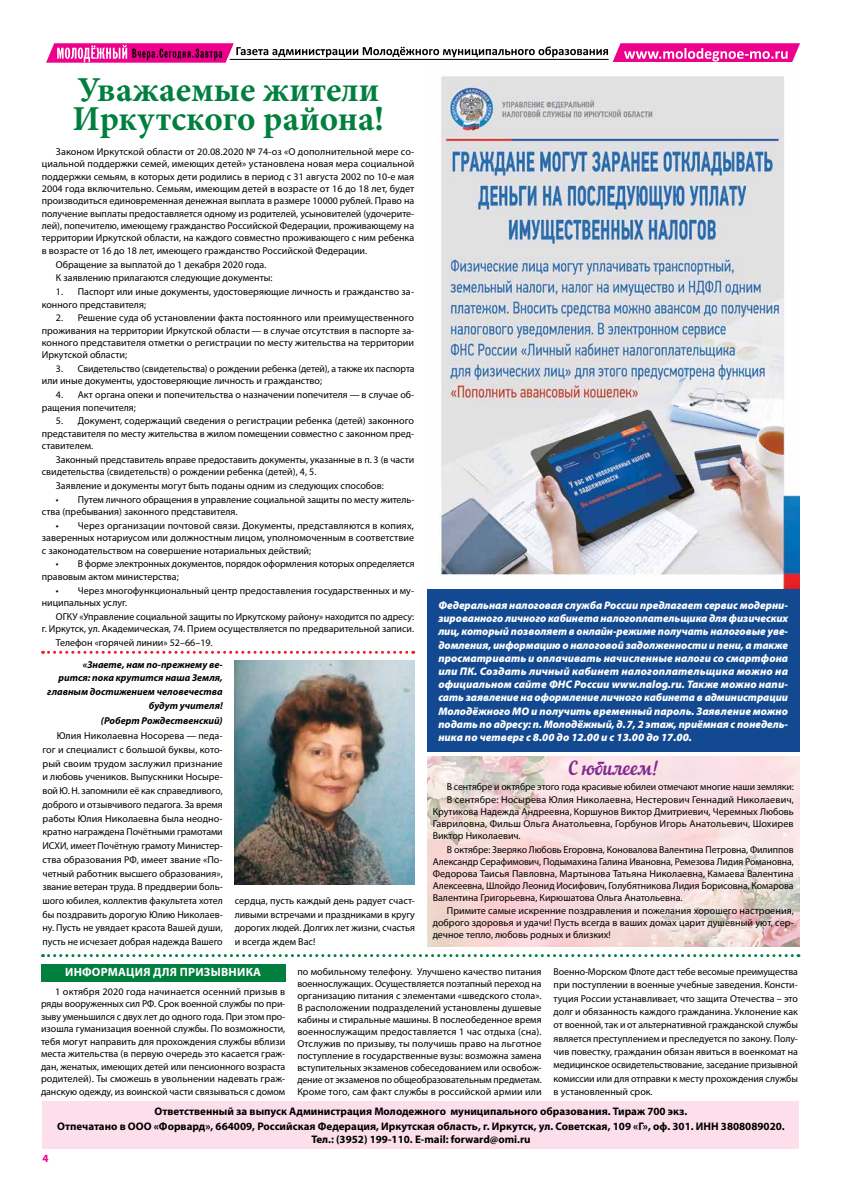
<style>
.page{position:relative;width:842px;height:1191px;background:#fff}
.page>*{position:absolute;margin:0;border:0;box-sizing:border-box;transform-origin:0 0}
.t1{font:700 35px/29.3px "Minion Pro";color:#007f3e}
.t2{font:19px "Nautilus Pompilius";color:#812990}
.t3{font:700 12px "Myriad Pro";letter-spacing:.02em;color:#fff}
.t4{font:italic 900 11px/13.2px "Myriad Pro";color:#fff;text-align:justify}
.t5{font:700 11px/14.6px "Myriad Pro";color:#000;text-align:center}
.t6{font:700 11px "Myriad Pro";color:#ec008c}
.t7{font:10px/12.4px "Myriad Pro";color:#000;text-align:justify}
.t8{font:italic 700 10px/13.7px "Myriad Pro";color:#000;text-align:right}
</style>
<div class="page">
<hr style="left:230px;top:59px;width:379px;height:1px;background:#000">
<div style="left:50px;top:43px;width:180px;height:20px;background:#ec008c"></div>
<div style="left:616px;top:43px;width:180px;height:20px;background:#ec008c"></div>
<svg style="left:57px;top:45px;width:165px;height:17px"></svg>
<svg style="left:624px;top:48px;width:163px;height:13px"></svg>
<svg style="left:236px;top:46px;width:372px;height:11px"></svg>
<img style="left:439px;top:76px;width:360px;height:513px">
<div style="left:427px;top:589px;width:372px;height:163px;background:#124990"></div>
<div style="left:43px;top:1101px;width:756px;height:47px;background:#fcdfeb"></div>
<img style="left:427px;top:756px;width:372px;height:190px">
<svg style="left:43px;top:651px;width:371px;height:3px"></svg>
<img style="left:235px;top:660px;width:180px;height:224px">
<div style="left:41px;top:964px;width:244px;height:18px;background:#007f3e"></div>
<svg style="left:43px;top:954px;width:756px;height:3px"></svg>
<h1 class="t1" style="left:72px;top:75px;width:313px">Уважаемые жители<br>Иркутского района!</h1>
<p class="t7" style="left:42px;top:145px;width:374px;text-indent:14px">Законом Иркутской области от 20.08.2020 № 74‑оз «О дополнительной мере со&shy;циальной поддержки семей, имеющих детей» установлена новая мера социальной поддержки семьям, в которых дети родились в период с 31 августа 2002 по 10‑е мая 2004 года включительно. Семьям, имеющим детей в возрасте от 16 до 18 лет, будет производиться единовременная денежная выплата в размере 10000 рублей. Право на получение выплаты предоставляется одному из родителей, усыновителей (удочерите&shy;лей), попечителю, имеющему гражданство Российской Федерации, проживающему на территории Иркутской области, на каждого совместно проживающего с ним ребенка в возрасте от 16 до 18 лет, имеющего гражданство Российской Федерации.</p>
<p class="t7" style="left:56px;top:257px;width:218px;line-height:13.8px">Обращение за выплатой до 1 декабря 2020 года.<br>К заявлению прилагаются следующие документы:</p>
<p class="t7" style="left:42px;top:285px;width:374px;text-indent:14px">1. Паспорт или иные документы, удостоверяющие личность и гражданство за&shy;конного представителя;</p>
<p class="t7" style="left:42px;top:311px;width:374px;text-indent:14px">2. Решение суда об установлении факта постоянного или преимущественного проживания на территории Иркутской области — в случае отсутствия в паспорте за&shy;конного представителя отметки о регистрации по месту жительства на территории Иркутской области;</p>
<p class="t7" style="left:42px;top:362px;width:374px;text-indent:14px">3. Свидетельство (свидетельства) о рождении ребенка (детей), а также их паспорта или иные документы, удостоверяющие личность и гражданство;</p>
<p class="t7" style="left:42px;top:388px;width:374px;text-indent:14px">4. Акт органа опеки и попечительства о назначении попечителя — в случае об&shy;ращения попечителя;</p>
<p class="t7" style="left:42px;top:415px;width:374px;text-indent:14px">5. Документ, содержащий сведения о регистрации ребенка (детей) законного представителя по месту жительства в жилом помещении совместно с законном пред&shy;ставителем.</p>
<p class="t7" style="left:42px;top:453px;width:374px;text-indent:14px">Законный представитель вправе предоставить документы, указанные в п. 3 (в части свидетельства (свидетельств) о рождении ребенка (детей), 4, 5.</p>
<p class="t7" style="left:56px;top:479px;width:329px">Заявление и документы могут быть поданы одним из следующих способов:</p>
<p class="t7" style="left:42px;top:493px;width:374px;text-indent:14px">• Путем личного обращения в управление социальной защиты по месту житель&shy;ства (пребывания) законного представителя.</p>
<p class="t7" style="left:42px;top:519px;width:374px;text-indent:14px">• Через организации почтовой связи. Документы, представляются в копиях, заверенных нотариусом или должностным лицом, уполномоченным в соответствие с законодательством на совершение нотариальных действий;</p>
<p class="t7" style="left:42px;top:557px;width:374px;text-indent:14px">• В форме электронных документов, порядок оформления которых определяется правовым актом министерства;</p>
<p class="t7" style="left:42px;top:584px;width:374px;text-indent:14px">• Через многофункциональный центр предоставления государственных и му&shy;ниципальных услуг.</p>
<p class="t7" style="left:42px;top:610px;width:374px;text-align:right">ОГКУ «Управление социальной защиты по Иркутскому району» находится по адресу:<br>г. Иркутск, ул. Академическая, 74. Прием осуществляется по предварительной записи.</p>
<p class="t7" style="left:56px;top:636px;width:158px">Телефон «горячей линии» 52–66–19.</p>
<p class="t8" style="left:47px;top:657px;width:177px">«Знаете, нам по-прежнему ве-<br>рится: пока крутится наша Земля, главным достижением человечества будут учителя!</p>
<p class="t8" style="left:101px;top:713px;width:123px">(Роберт Рождественский)</p>
<p class="t7" style="left:43px;top:729px;width:182px;line-height:13.7px;text-indent:14px">Юлия Николаевна Носорева — педа&shy;гог и специалист с большой буквы, кото&shy;рый своим трудом заслужил признание и любовь учеников. Выпускники Носыре&shy;вой Ю. Н. запомнили её как справедливого, доброго и отзывчивого педагога. За время работы Юлия Николаевна была неодно&shy;кратно награждена Почётными грамотами ИСХИ, имеет Почётную грамоту Министер&shy;ства образования РФ, имеет звание «По&shy;четный работник высшего образования», звание ветеран труда. В преддверии боль&shy;шого юбилея, коллектив факультета хотел бы поздравить дорогую Юлию Николаев&shy;ну. Пусть не увядает красота Вашей души, пусть не исчезает добрая надежда Вашего</p>
<p class="t7" style="left:235px;top:893px;width:182px;line-height:13.9px">сердца, пусть каждый день радует счаст&shy;ливыми встречами и праздниками в кругу дорогих людей. Долгих лет жизни, счастья и всегда ждем Вас!</p>
<p class="t4" style="left:438px;top:598px;width:351px">Федеральная налоговая служба России предлагает сервис модерни&shy;зированного личного кабинета налогоплательщика для физических лиц, который позволяет в онлайн-режиме получать налоговые уве&shy;домления, информацию о налоговой задолженности и пени, а также просматривать и оплачивать начисленные налоги со смартфона или ПК. Создать личный кабинет налогоплательщика можно на официальном сайте ФНС России www.nalog.ru. Также можно напи&shy;сать заявление на оформление личного кабинета в администрации Молодёжного МО и получить временный пароль. Заявление можно подать по адресу: п. Молодёжный, д.7, 2 этаж, приёмная с понедель&shy;ника по четверг с 8.00 до 12.00 и с 13.00 до 17.00.</p>
<h2 class="t2" style="left:569px;top:757px;width:91px">С юбилеем!</h2>
<p class="t7" style="left:447px;top:779px;width:348px;line-height:13.4px">В сентябре и октябре этого года красивые юбилеи отмечают многие наши земляки:<br>В сентябре: Носырева Юлия Николаевна, Нестерович Геннадий Николаевич,</p>
<p class="t7" style="left:433px;top:806px;width:363px;line-height:12px">Крутикова Надежда Андреевна, Коршунов Виктор Дмитриевич, Черемных Любовь Гавриловна, Фильш Ольга Анатольевна, Горбунов Игорь Анатольевич, Шохирев Виктор Николаевич.</p>
<p class="t7" style="left:433px;top:843px;width:363px;line-height:12px;text-indent:14px">В октябре: Зверяко Любовь Егоровна, Коновалова Валентина Петровна, Филиппов Александр Серафимович, Подымахина Галина Ивановна, Ремезова Лидия Романовна, Федорова Таисья Павловна, Мартынова Татьяна Николаевна, Камаева Валентина Алексеевна, Шлойдо Леонид Иосифович, Голубятникова Лидия Борисовна, Комарова Валентина Григорьевна, Кирюшатова Ольга Анатольевна.</p>
<p class="t7" style="left:433px;top:904px;width:363px;line-height:12px;text-indent:14px">Примите самые искренние поздравления и пожелания хорошего настроения, доброго здоровья и удачи! Пусть всегда в ваших домах царит душевный уют, сер&shy;дечное тепло, любовь родных и близких!</p>
<p class="t3" style="left:65px;top:964px;width:197px">ИНФОРМАЦИЯ ДЛЯ ПРИЗЫВНИКА</p>
<p class="t7" style="left:41px;top:984px;width:246px;text-indent:14px">1 октября 2020 года начинается осенний призыв в ряды вооруженных сил РФ. Срок военной службы по при&shy;зыву уменьшился с двух лет до одного года. При этом про&shy;изошла гуманизация военной службы. По возможности, тебя могут направить для прохождения службы вблизи места жительства (в первую очередь это касается граж&shy;дан, женатых, имеющих детей или пенсионного возраста родителей). Ты сможешь в увольнении надевать граж&shy;данскую одежду, из воинской части связываться с домом</p>
<p class="t7" style="left:297px;top:965px;width:246px;line-height:12px">по мобильному телефону. Улучшено качество питания военнослужащих. Осуществляется поэтапный переход на организацию питания с элементами «шведского стола».<br>В расположении подразделений установлены душевые кабины и стиральные машины. В послеобеденное время военнослужащим предоставляется 1 час отдыха (сна).<br>Отслужив по призыву, ты получишь право на льготное поступление в государственные вузы: возможна замена вступительных экзаменов собеседованием или освобож&shy;дение от экзаменов по общеобразовательным предметам.<br>Кроме того, сам факт службы в российской армии или</p>
<p class="t7" style="left:554px;top:964px;width:246px;line-height:13.3px">Военно-Морском Флоте даст тебе весомые преимущества при поступлении в военные учебные заведения. Консти&shy;туция России устанавливает, что защита Отечества – это долг и обязанность каждого гражданина. Уклонение как от военной, так и от альтернативной гражданской службы является преступлением и преследуется по закону. Полу&shy;чив повестку, гражданин обязан явиться в военкомат на медицинское освидетельствование, заседание призывной комиссии или для отправки к месту прохождения службы в установленный срок.</p>
<p class="t6" style="left:43px;top:1151px;width:8px">4</p>
<p class="t5" style="left:57px;top:1103px;width:729px">Ответственный за выпуск Администрация Молодежного муниципального образования. Тираж 700 экз.<br>Отпечатано в ООО «Форвард», 664009, Российская Федерация, Иркутская область, г. Иркутск, ул. Советская, 109 «Г», оф. 301. ИНН 3808089020.</p>
<p class="t5" style="left:311px;top:1131px;width:221px">Тел.: (3952) 199-110. E-mail: forward@omi.ru</p>
</div>
